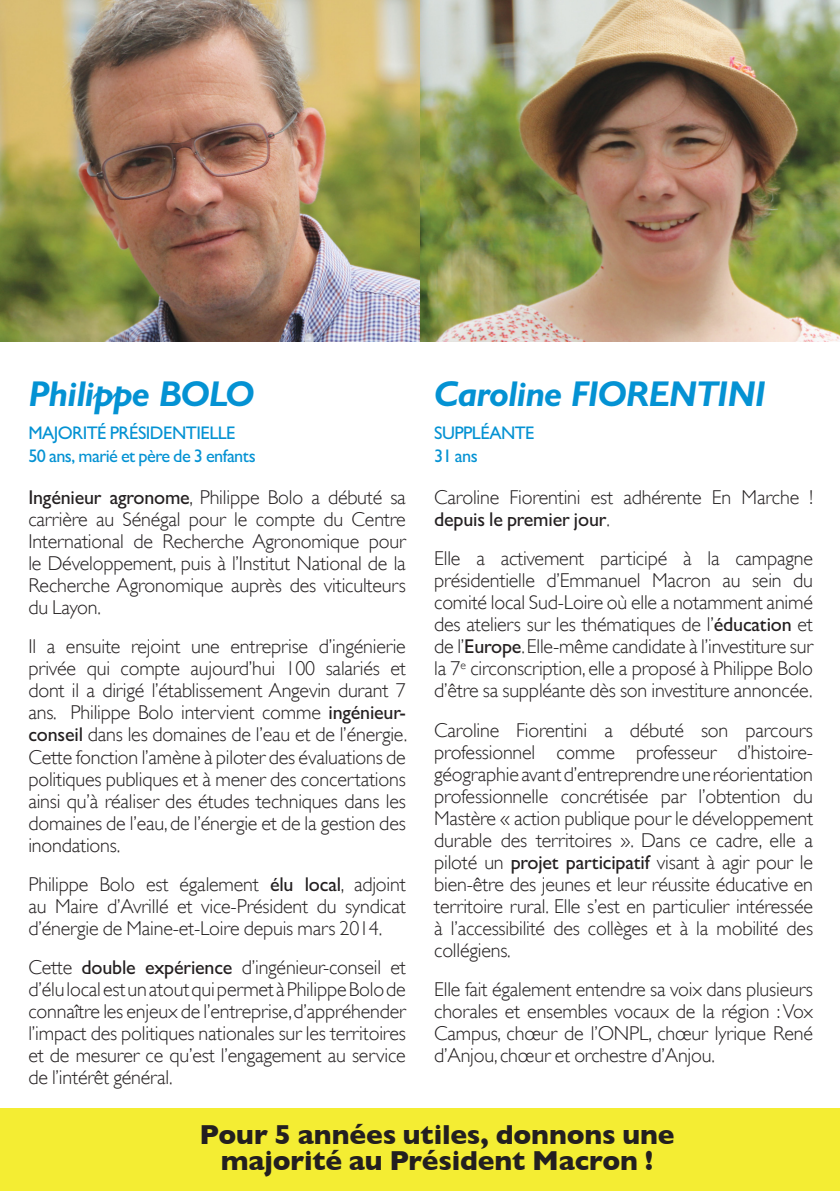
<style>
.page{position:relative;width:840px;height:1191px;background:#fff}
.page>*{position:absolute;margin:0;border:0;box-sizing:border-box;transform-origin:0 0}
.t1{font:italic 700 36px "Gill Sans MT Pro";letter-spacing:-.02em;color:#0492d3}
.Texte_courant___Regu{font:700 28px/26px "Gill Sans";letter-spacing:-.005em;color:#231f20;text-align:center}
.Style_de_paragraphe{font:300 20px/22px "Gill Sans";letter-spacing:-.01em;color:#231f20;text-align:justify}
.Style_de_paragraphe-2{font:500 18.2px "Gill Sans MT Pro";letter-spacing:-.03em;color:#0492d3}
.s1{font-family:"Gill Sans MT Pro";font-weight:500}
</style>
<div class="page">
<img style="left:0;top:0;width:839px;height:341px">
<div style="left:0;top:1108px;width:839px;height:83px;background:#f4ed33"></div>
<p class="t1" style="left:28px;top:371px;width:227px">Philippe BOLO</p>
<p class="Style_de_paragraphe-2" style="left:28px;top:422px;width:209px">MAJORITÉ PRÉSIDENTIELLE</p>
<p class="Style_de_paragraphe-2" style="left:28px;top:445px;width:229px">50 ans, marié et père de 3 enfants</p>
<p class="Style_de_paragraphe" style="left:28px;top:487px;width:379px"><span class="s1">Ingénieur agronome</span>, Philippe Bolo a débuté sa carrière au Sénégal pour le compte du Centre International de Recherche Agronomique pour le Développement, puis à l’Institut National de la Recherche Agronomique auprès des viticulteurs du Layon.</p>
<p class="Style_de_paragraphe" style="left:28px;top:636px;width:380px">Il a ensuite rejoint une entreprise d’ingénierie privée qui compte aujourd’hui 100 salariés et dont il a dirigé l’établissement Angevin durant 7 ans. Philippe Bolo intervient comme <span class="s1">ingénieur&shy;conseil</span> dans les domaines de l’eau et de l’énergie.<br>Cette fonction l’amène à piloter des évaluations de politiques publiques et à mener des concertations ainsi qu’à réaliser des études techniques dans les domaines de l’eau, de l’énergie et de la gestion des inondations.</p>
<p class="Style_de_paragraphe" style="left:28px;top:873px;width:379px">Philippe Bolo est également <span class="s1">élu local</span>, adjoint au Maire d’Avrillé et vice-Président du syndicat d’énergie de Maine-et-Loire depuis mars 2014.</p>
<p class="Style_de_paragraphe" style="left:28px;top:956px;width:379px">Cette <span class="s1">double expérience</span> d’ingénieur-conseil et d’élu local est un atout qui permet à Philippe Bolo de connaître les enjeux de l’entreprise, d’appréhender l’impact des politiques nationales sur les territoires et de mesurer ce qu’est l’engagement au service de l’intérêt général.</p>
<p class="t1" style="left:434px;top:371px;width:333px">Caroline FIORENTINI</p>
<p class="Style_de_paragraphe-2" style="left:434px;top:422px;width:102px">SUPPLÉANTE</p>
<p class="Style_de_paragraphe-2" style="left:434px;top:445px;width:45px">31 ans</p>
<p class="Style_de_paragraphe" style="left:434px;top:487px;width:380px">Caroline Fiorentini est adhérente En Marche ! <span class="s1">depuis le premier jour</span>.</p>
<p class="Style_de_paragraphe" style="left:434px;top:548px;width:380px">Elle a activement participé à la campagne présidentielle d’Emmanuel Macron au sein du comité local Sud-Loire où elle a notamment animé des ateliers sur les thématiques de l’<span class="s1">éducation</span> et de l’<span class="s1">Europe</span>. Elle-même candidate à l’investiture sur la 7<sup>e</sup> circonscription, elle a proposé à Philippe Bolo d’être sa suppléante dès son investiture annoncée.</p>
<p class="Style_de_paragraphe" style="left:434px;top:719px;width:380px">Caroline Fiorentini a débuté son parcours professionnel comme professeur d’histoire&shy;géographie avant d’entreprendre une réorientation professionnelle concrétisée par l’obtention du Mastère « action publique pour le développement durable des territoires ». Dans ce cadre, elle a piloté un <span class="s1">projet participatif</span> visant à agir pour le bien-être des jeunes et leur réussite éducative en territoire rural. Elle s’est en particulier intéressée à l’accessibilité des collèges et à la mobilité des collégiens.</p>
<p class="Style_de_paragraphe" style="left:434px;top:978px;width:380px">Elle fait également entendre sa voix dans plusieurs chorales et ensembles vocaux de la région : Vox Campus, chœur de l’ONPL, chœur lyrique René d’Anjou, chœur et orchestre d’Anjou.</p>
<p class="Texte_courant___Regu" style="left:199px;top:1121px;width:476px">Pour 5 années utiles, donnons une majorité au Président Macron !</p>
</div>
